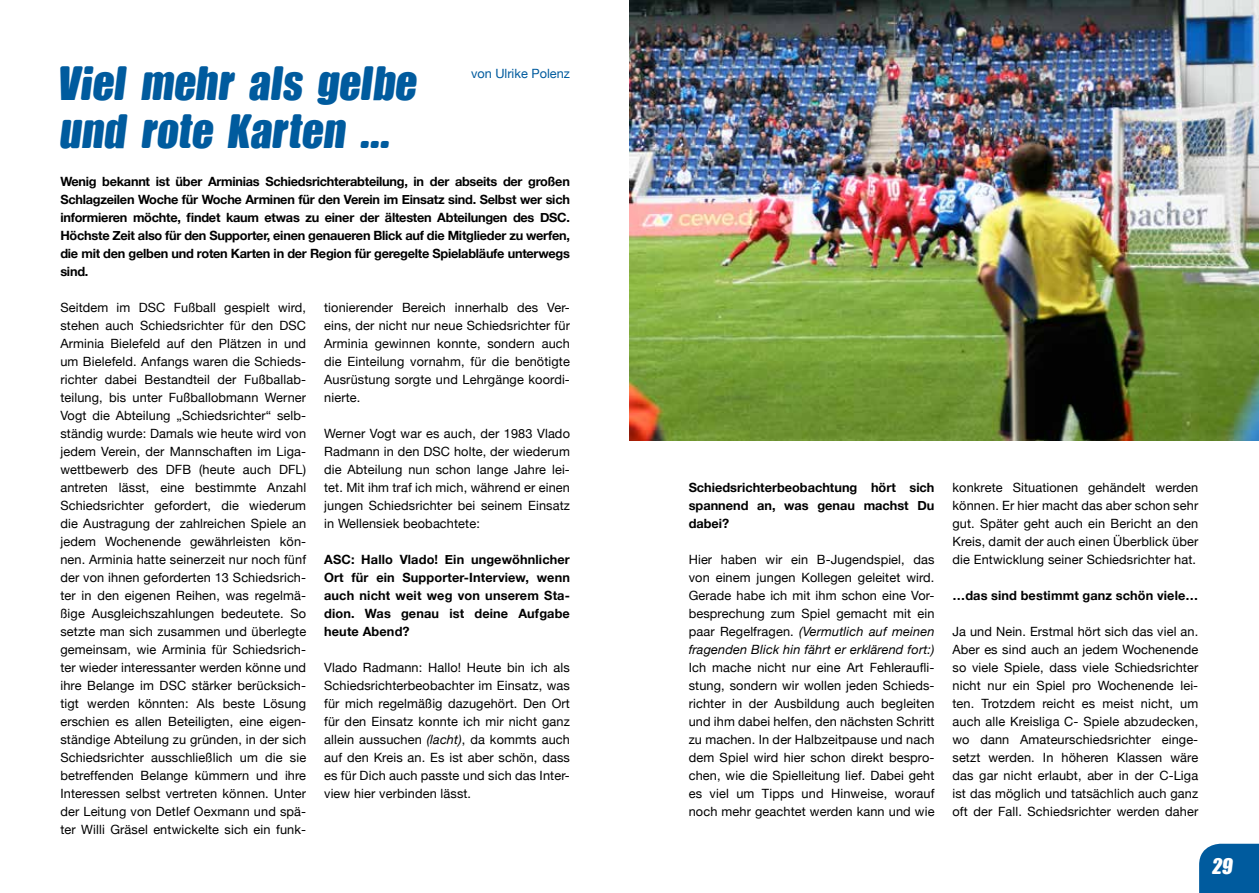
<style>
.page{position:relative;width:1259px;height:893px;background:#fff}
.page>*{position:absolute;margin:0;border:0;box-sizing:border-box;transform-origin:0 0}
.t1{font:45px/48px "Arminia";letter-spacing:-.015em;color:#005b9e}
.t2{font:21px "Arminia";color:#fff}
.t3{font:12.75px/18px "Helvetica Neue";letter-spacing:.01em;color:#000;text-align:justify}
.t4{font:700 12.75px/18px "Helvetica Neue";color:#000;text-align:justify}
.t5{font:12.75px "Helvetica Neue";color:#005b9e}
.s1{font-style:italic}
</style>
<div class="page">
<div style="left:1199px;top:844px;width:60px;height:49px;background:#005b9e"></div>
<img style="left:629px;top:0;width:630px;height:441px">
<h1 class="t1" style="left:60px;top:60px;width:359px">Viel mehr als gelbe und rote Karten ...</h1>
<p class="t5" style="left:471px;top:64px;width:100px">von Ulrike Polenz</p>
<p class="t4" style="left:60px;top:172px;width:511px">Wenig bekannt ist über Arminias Schiedsrichterabteilung, in der abseits der großen Schlagzeilen Woche für Woche Arminen für den Verein im Einsatz sind. Selbst wer sich informieren möchte, findet kaum etwas zu einer der ältesten Abteilungen des DSC.<br>Höchste Zeit also für den Supporter, einen genaueren Blick auf die Mitglieder zu werfen, die mit den gelben und roten Karten in der Region für geregelte Spielabläufe unterwegs sind.</p>
<p class="t3" style="left:60px;top:299px;width:247px">Seitdem im DSC Fußball gespielt wird, stehen auch Schiedsrichter für den DSC Arminia Bielefeld auf den Plätzen in und um Bielefeld. Anfangs waren die Schieds&shy;richter dabei Bestandteil der Fußballab&shy;teilung, bis unter Fußballobmann Werner Vogt die Abteilung „Schiedsrichter“ selb&shy;ständig wurde: Damals wie heute wird von jedem Verein, der Mannschaften im Liga&shy;wettbewerb des DFB (heute auch DFL) antreten lässt, eine bestimmte Anzahl Schiedsrichter gefordert, die wiederum die Austragung der zahlreichen Spiele an jedem Wochenende gewährleisten kön&shy;nen. Arminia hatte seinerzeit nur noch fünf der von ihnen geforderten 13 Schiedsrich&shy;ter in den eigenen Reihen, was regelmä&shy;ßige Ausgleichszahlungen bedeutete. So setzte man sich zusammen und überlegte gemeinsam, wie Arminia für Schiedsrich&shy;ter wieder interessanter werden könne und ihre Belange im DSC stärker berücksich&shy;tigt werden könnten: Als beste Lösung erschien es allen Beteiligten, eine eigen&shy;ständige Abteilung zu gründen, in der sich Schiedsrichter ausschließlich um die sie betreffenden Belange kümmern und ihre Interessen selbst vertreten können. Unter der Leitung von Detlef Oexmann und spä&shy;ter Willi Gräsel entwickelte sich ein funk-</p>
<p class="t3" style="left:324px;top:299px;width:247px">tionierender Bereich innerhalb des Ver&shy;eins, der nicht nur neue Schiedsrichter für Arminia gewinnen konnte, sondern auch die Einteilung vornahm, für die benötigte Ausrüstung sorgte und Lehrgänge koordi&shy;nierte.</p>
<p class="t3" style="left:324px;top:425px;width:247px">Werner Vogt war es auch, der 1983 Vlado Radmann in den DSC holte, der wiederum die Abteilung nun schon lange Jahre lei&shy;tet. Mit ihm traf ich mich, während er einen jungen Schiedsrichter bei seinem Einsatz in Wellensiek beobachtete:</p>
<p class="t4" style="left:324px;top:550px;width:247px">ASC: Hallo Vlado! Ein ungewöhnlicher Ort für ein Supporter-Interview, wenn auch nicht weit weg von unserem Sta&shy;dion. Was genau ist deine Aufgabe heute Abend?</p>
<p class="t3" style="left:324px;top:659px;width:247px">Vlado Radmann: Hallo! Heute bin ich als Schiedsrichterbeobachter im Einsatz, was für mich regelmäßig dazugehört. Den Ort für den Einsatz konnte ich mir nicht ganz allein aussuchen <span class="s1">(lacht)</span>, da kommts auch auf den Kreis an. Es ist aber schön, dass es für Dich auch passte und sich das Inter&shy;view hier verbinden lässt.</p>
<p class="t4" style="left:688px;top:478px;width:247px">Schiedsrichterbeobachtung hört sich spannend an, was genau machst Du dabei?</p>
<p class="t3" style="left:688px;top:551px;width:247px">Hier haben wir ein B-Jugendspiel, das von einem jungen Kollegen geleitet wird.<br>Gerade habe ich mit ihm schon eine Vor&shy;besprechung zum Spiel gemacht mit ein paar Regelfragen. <span class="s1">(Vermutlich auf meinen fragenden Blick hin fährt er erklärend fort:)</span></p>
<p class="t3" style="left:688px;top:659px;width:247px">Ich mache nicht nur eine Art Fehleraufli&shy;stung, sondern wir wollen jeden Schieds&shy;richter in der Ausbildung auch begleiten und ihm dabei helfen, den nächsten Schritt zu machen. In der Halbzeitpause und nach dem Spiel wird hier schon direkt bespro&shy;chen, wie die Spielleitung lief. Dabei geht es viel um Tipps und Hinweise, worauf noch mehr geachtet werden kann und wie</p>
<p class="t3" style="left:952px;top:479px;width:247px">konkrete Situationen gehändelt werden können. Er hier macht das aber schon sehr gut. Später geht auch ein Bericht an den Kreis, damit der auch einen Überblick über die Entwicklung seiner Schiedsrichter hat.</p>
<p class="t4" style="left:952px;top:586px;width:247px">…das sind bestimmt ganz schön viele…</p>
<p class="t3" style="left:952px;top:623px;width:247px">Ja und Nein. Erstmal hört sich das viel an.<br>Aber es sind auch an jedem Wochenende so viele Spiele, dass viele Schiedsrichter nicht nur ein Spiel pro Wochenende lei&shy;ten. Trotzdem reicht es meist nicht, um auch alle Kreisliga C- Spiele abzudecken, wo dann Amateurschiedsrichter einge&shy;setzt werden. In höheren Klassen wäre das gar nicht erlaubt, aber in der C-Liga ist das möglich und tatsächlich auch ganz oft der Fall. Schiedsrichter werden daher</p>
<h2 class="t2" style="left:1212px;top:855px;width:23px">29</h2>
</div>
